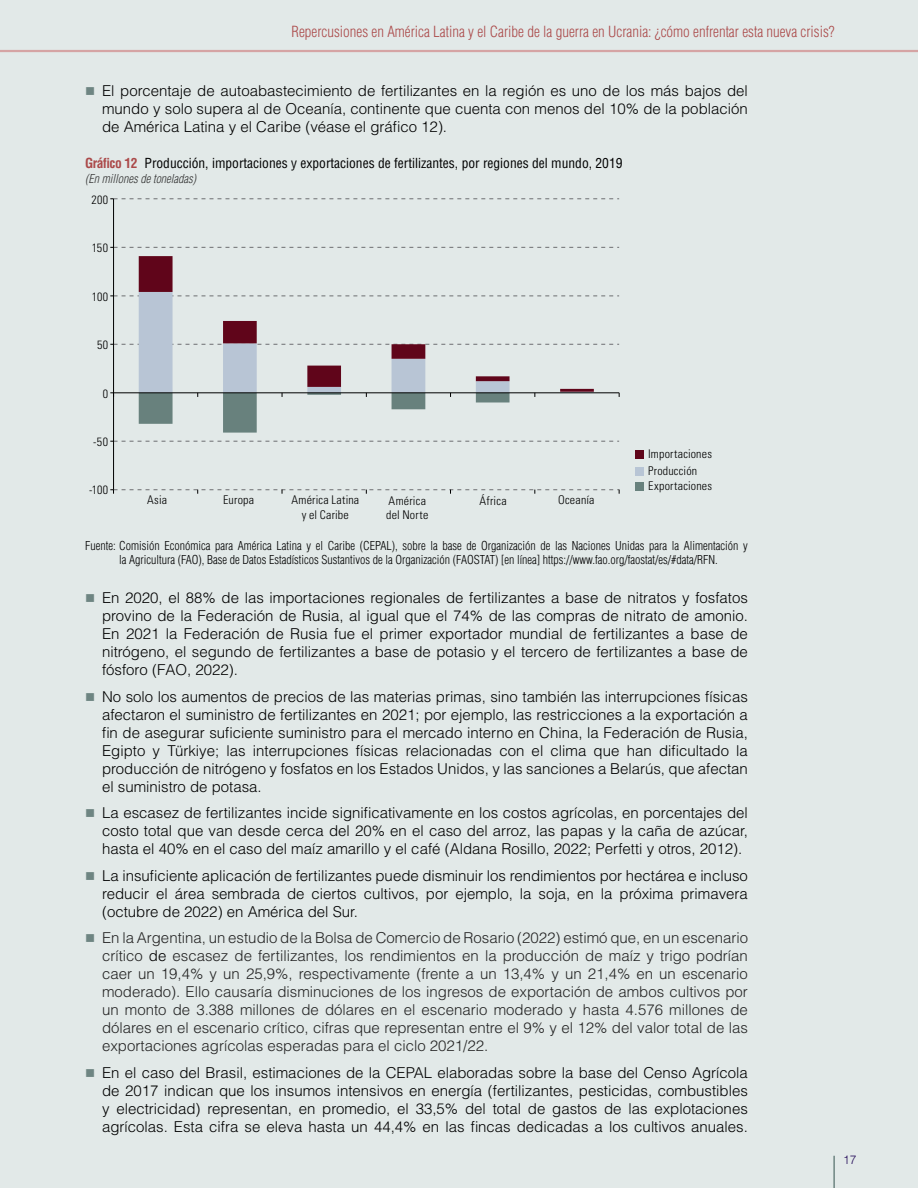
<style>
.page{position:relative;width:918px;height:1188px;background:#e2e9e8}
.page>*{position:absolute;margin:0;border:0;box-sizing:border-box;transform-origin:0 0}
.t1{font:300 15px/18px "Helvetica LT Std";color:#000;text-align:justify}
.t2{font:300 15px/18px "Helvetica LT Std";color:#242424;text-align:justify}
.t3{font:300 condensed 15px "Helvetica LT Std";color:#ab4a4a}
.t4{font:condensed 13.5px "Helvetica LT Std";color:#000}
.t5{font:300 condensed 12px/13.5px "Helvetica LT Std";color:#000;text-align:center}
.t6{font:300 condensed 12px/14.4px "Univers LT Std";letter-spacing:.015em;color:#000;text-align:center}
.t7{font:italic 300 condensed 12px "Helvetica LT Std";color:#333}
.t8{font:300 12px "Helvetica LT Std";color:#250c59}
.s1{font-weight:700;color:#ab4a4a}
.s2{color:#000}
</style>
<div class="page">
<hr style="left:833px;top:1156px;width:2px;height:32px;background:#6e8582">
<hr style="left:0;top:50px;width:918px;height:2px;background:#d5a4a4">
<svg style="left:139px;top:256px;width:455px;height:136px"></svg>
<hr style="left:113px;top:199px;width:1px;height:291px;background:#000">
<svg style="left:110px;top:198px;width:509px;height:2px"></svg>
<svg style="left:110px;top:247px;width:509px;height:1px"></svg>
<svg style="left:110px;top:296px;width:509px;height:1px"></svg>
<svg style="left:110px;top:344px;width:509px;height:1px"></svg>
<svg style="left:110px;top:441px;width:509px;height:1px"></svg>
<hr style="left:114px;top:392px;width:505px;height:1px;background:#000">
<svg style="left:139px;top:393px;width:371px;height:40px"></svg>
<div style="left:636px;top:467px;width:8px;height:8px;background:#b8c5d5"></div>
<div style="left:636px;top:451px;width:8px;height:8px;background:#60051a"></div>
<div style="left:636px;top:482px;width:8px;height:8px;background:#68817d"></div>
<svg style="left:110px;top:489px;width:510px;height:5px"></svg>
<p class="t3" style="left:292px;top:22px;width:545px">Repercusiones en América Latina y el Caribe de la guerra en Ucrania: ¿cómo enfrentar esta nueva crisis?</p>
<p class="t1" style="left:102px;top:81px;width:647px">El porcentaje de autoabastecimiento de fertilizantes en la región es uno de los más bajos del mundo y solo supera al de Oceanía, continente que cuenta con menos del 10% de la población de América Latina y el Caribe (véase el gráfico 12).</p>
<p class="t4" style="left:85px;top:155px;width:539px"><span class="s1">Gráfico 12</span> Producción, importaciones y exportaciones de fertilizantes, por regiones del mundo, 2019</p>
<p class="t7" style="left:85px;top:171px;width:113px">(En millones de toneladas)</p>
<p class="t6" style="left:91px;top:193px;width:18px">200</p>
<p class="t6" style="left:92px;top:241px;width:18px">150</p>
<p class="t6" style="left:92px;top:289px;width:18px">100</p>
<p class="t6" style="left:97px;top:338px;width:13px">50</p>
<p class="t6" style="left:103px;top:387px;width:7px">0</p>
<p class="t6" style="left:93px;top:435px;width:16px">-50</p>
<p class="t6" style="left:89px;top:483px;width:21px">-100</p>
<p class="t6" style="left:147px;top:493px;width:21px">Asia</p>
<p class="t6" style="left:223px;top:493px;width:33px">Europa</p>
<p class="t6" style="left:291px;top:493px;width:69px">América Latina y el Caribe</p>
<p class="t6" style="left:386px;top:493px;width:44px;text-align:left">América del Norte</p>
<p class="t6" style="left:480px;top:493px;width:29px">África</p>
<p class="t6" style="left:558px;top:493px;width:38px">Oceanía</p>
<p class="t6" style="left:648px;top:447px;width:65px">Importaciones</p>
<p class="t6" style="left:648px;top:478px;width:65px">Exportaciones</p>
<p class="t6" style="left:648px;top:463px;width:51px">Producción</p>
<p class="t5" style="left:85px;top:539px;width:664px">Fuente: Comisión Económica para América Latina y el Caribe (CEPAL), sobre la base de Organización de las Naciones Unidas para la Alimentación y la Agricultura (FAO), Base de Datos Estadísticos Sustantivos de la Organización (FAOSTAT) [en línea] https://www.fao.org/faostat/es/#data/RFN.</p>
<p class="t1" style="left:102px;top:589px;width:647px">En 2020, el 88% de las importaciones regionales de fertilizantes a base de nitratos y fosfatos provino de la Federación de Rusia, al igual que el 74% de las compras de nitrato de amonio.<br>En 2021 la Federación de Rusia fue el primer exportador mundial de fertilizantes a base de nitrógeno, el segundo de fertilizantes a base de potasio y el tercero de fertilizantes a base de fósforo (FAO, 2022).</p>
<p class="t1" style="left:102px;top:687px;width:647px">No solo los aumentos de precios de las materias primas, sino también las interrupciones físicas afectaron el suministro de fertilizantes en 2021; por ejemplo, las restricciones a la exportación a fin de asegurar suficiente suministro para el mercado interno en China, la Federación de Rusia, Egipto y Türkiye; las interrupciones físicas relacionadas con el clima que han dificultado la producción de nitrógeno y fosfatos en los Estados Unidos, y las sanciones a Belarús, que afectan el suministro de potasa.</p>
<p class="t1" style="left:102px;top:804px;width:647px">La escasez de fertilizantes incide significativamente en los costos agrícolas, en porcentajes del costo total que van desde cerca del 20% en el caso del arroz, las papas y la caña de azúcar, hasta el 40% en el caso del maíz amarillo y el café (Aldana Rosillo, 2022; Perfetti y otros, 2012).</p>
<p class="t1" style="left:102px;top:866px;width:647px">La insuficiente aplicación de fertilizantes puede disminuir los rendimientos por hectárea e incluso reducir el área sembrada de ciertos cultivos, por ejemplo, la soja, en la próxima primavera (octubre de 2022) en América del Sur.</p>
<p class="t2" style="left:102px;top:929px;width:647px">En la Argentina, un estudio de la Bolsa de Comercio de Rosario (2022) estimó que, en un escenario crítico <span class="s2">de</span> escasez de fertilizantes, los rendimientos en la producción de maíz y trigo podrían caer un 19,4% y un 25,9%, respectivamente (frente a un 13,4% y un 21,4% en un escenario moderado). Ello causaría disminuciones de los ingresos de exportación de ambos cultivos por un monto de 3.388 millones de dólares en el escenario moderado y hasta 4.576 millones de dólares en el escenario crítico, cifras que representan entre el 9% y el 12% del valor total de las exportaciones agrícolas esperadas para el ciclo 2021/22.</p>
<p class="t1" style="left:102px;top:1063px;width:647px">En el caso del Brasil, estimaciones de la CEPAL elaboradas sobre la base del Censo Agrícola de 2017 indican que los insumos intensivos en energía (fertilizantes, pesticidas, combustibles y electricidad) representan, en promedio, el 33,5% del total de gastos de las explotaciones agrícolas. Esta cifra se eleva hasta un 44,4% en las fincas dedicadas a los cultivos anuales.</p>
<p class="t8" style="left:843px;top:1153px;width:15px">17</p>
</div>
